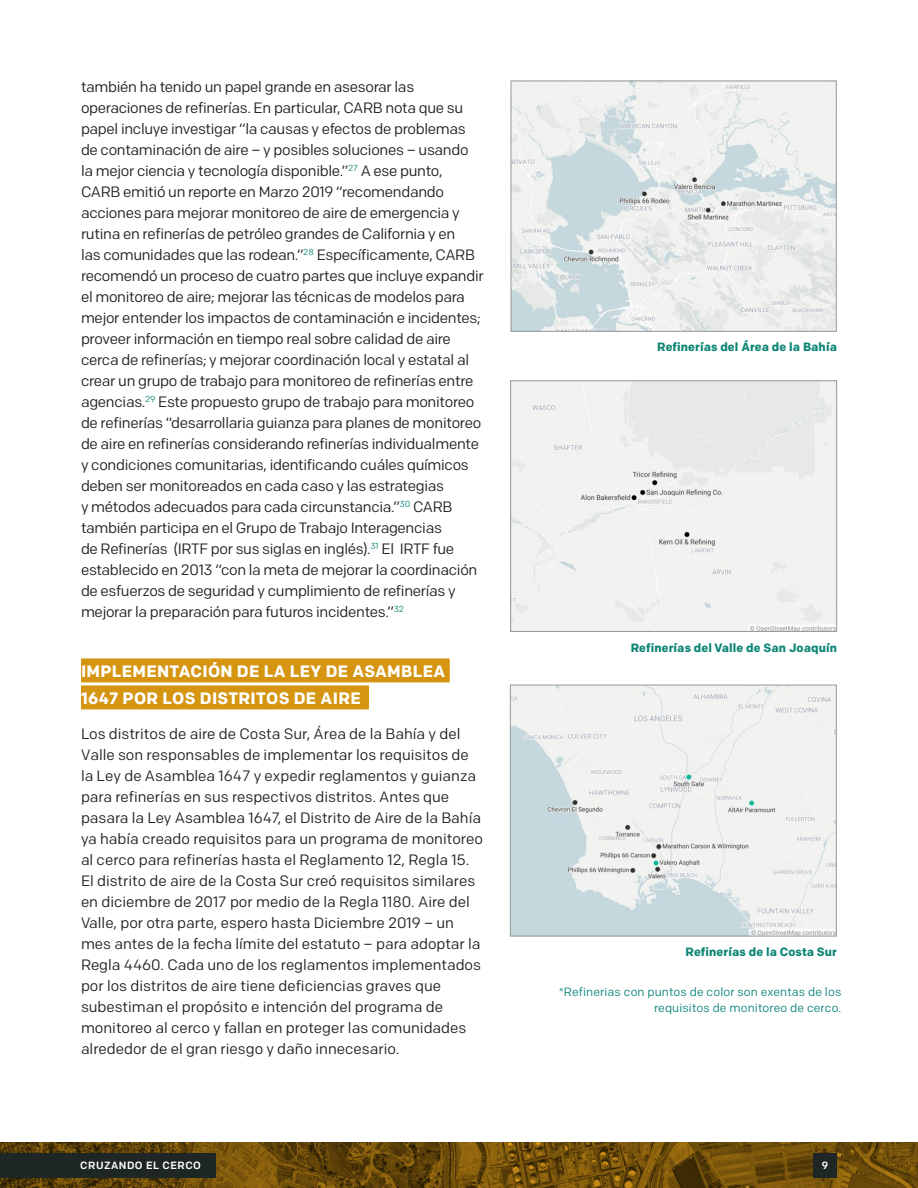
<style>
.page{position:relative;width:918px;height:1188px;background:#fff}
.page>*{position:absolute;margin:0;border:0;box-sizing:border-box;transform-origin:0 0}
.t1{font:700 16.5px/27px "Colfax";letter-spacing:.02em;color:#fff}
.Body{font:15px/21px "Colfax";letter-spacing:-.02em;color:#201f1e}
.Body-2{font:15px/21px "Colfax";color:#201f1e}
.t2{font:700 12px "Colfax";letter-spacing:.01em;color:#0c8575}
.t3{font:12px/16.5px "Colfax";letter-spacing:.01em;color:#0c8575;text-align:right}
.t4{font:500 10.5px "Colfax";letter-spacing:.05em;color:#fff}
</style>
<div class="page">
<svg style="left:0;top:1143px;width:918px;height:45px;background:#6c4c09"></svg>
<div style="left:0;top:1153px;width:216px;height:25px;background:#1e2626"></div>
<div style="left:813px;top:1153px;width:24px;height:25px;background:#1e2626"></div>
<div style="left:81px;top:658px;width:369px;height:24px;background:#d59510"></div>
<div style="left:81px;top:685px;width:288px;height:24px;background:#d59510"></div>
<img style="left:513px;top:83px;width:322px;height:247px">
<div style="left:511px;top:81px;width:326px;height:251px;border:1px solid #969798"></div>
<img style="left:512px;top:382px;width:323px;height:248px">
<div style="left:510px;top:380px;width:327px;height:252px;border:1px solid #969798"></div>
<img style="left:512px;top:687px;width:323px;height:247px">
<div style="left:510px;top:685px;width:327px;height:251px;border:1px solid #969798"></div>
<p class="Body" style="left:81px;top:76px;width:404px">también ha tenido un papel grande en asesorar las operaciones de refinerías. En particular, CARB nota que su papel incluye investigar “la causas y efectos de problemas de contaminación de aire – y posibles soluciones – usando la mejor ciencia y tecnología disponible.”<sup>27</sup> A ese punto, CARB emitió un reporte en Marzo 2019 “recomendando acciones para mejorar monitoreo de aire de emergencia y rutina en refinerías de petróleo grandes de California y en<br>las comunidades que las rodean.”<sup>28</sup> Específicamente, CARB recomendó un proceso de cuatro partes que incluye expandir el monitoreo de aire; mejorar las técnicas de modelos para mejor entender los impactos de contaminación e incidentes; proveer información en tiempo real sobre calidad de aire cerca de refinerías; y mejorar coordinación local y estatal al crear un grupo de trabajo para monitoreo de refinerías entre agencias.<sup>29</sup> Este propuesto grupo de trabajo para monitoreo de refinerías “desarrollaria guianza para planes de monitoreo de aire en refinerías considerando refinerías individualmente y condiciones comunitarias, identificando cuáles químicos deben ser monitoreados en cada caso y las estrategias<br>y métodos adecuados para cada circunstancia.”<sup>30</sup> CARB también participa en el Grupo de Trabajo Interagencias<br>de Refinerías (IRTF por sus siglas en inglés).<sup>31</sup> El IRTF fue establecido en 2013 “con la meta de mejorar la coordinación de esfuerzos de seguridad y cumplimiento de refinerías y mejorar la preparación para futuros incidentes.”<sup>32</sup></p>
<h2 class="t1" style="left:81px;top:658px;width:366px">IMPLEMENTACIÓN DE LA LEY DE ASAMBLEA<br>1647 POR LOS DISTRITOS DE AIRE</h2>
<p class="Body-2" style="left:81px;top:723px;width:403px">Los distritos de aire de Costa Sur, Área de la Bahía y del Valle son responsables de implementar los requisitos de la Ley de Asamblea 1647 y expedir reglamentos y guianza para refinerías en sus respectivos distritos. Antes que pasara la Ley Asamblea 1647, el Distrito de Aire de la Bahía ya había creado requisitos para un programa de monitoreo al cerco para refinerías hasta el Reglamento 12, Regla 15.<br>El distrito de aire de la Costa Sur creó requisitos similares en diciembre de 2017 por medio de la Regla 1180. Aire del Valle, por otra parte, espero hasta Diciembre 2019 – un mes antes de la fecha límite del estatuto – para adoptar la Regla 4460. Cada uno de los reglamentos implementados por los distritos de aire tiene deficiencias graves que subestiman el propósito e intención del programa de monitoreo al cerco y fallan en proteger las comunidades alrededor de el gran riesgo y daño innecesario.</p>
<p class="t2" style="left:657px;top:340px;width:181px">Refinerías del Área de la Bahía</p>
<p class="t2" style="left:631px;top:640px;width:208px">Refinerías del Valle de San Joaquín</p>
<p class="t2" style="left:686px;top:945px;width:153px">Refinerías de la Costa Sur</p>
<p class="t3" style="left:559px;top:983px;width:284px">*Refinerias con puntos de color son exentas de los requisitos de monitoreo de cerco.</p>
<p class="t4" style="left:80px;top:1159px;width:122px">CRUZANDO EL CERCO</p>
<p class="t4" style="left:822px;top:1159px;width:8px">9</p>
</div>
